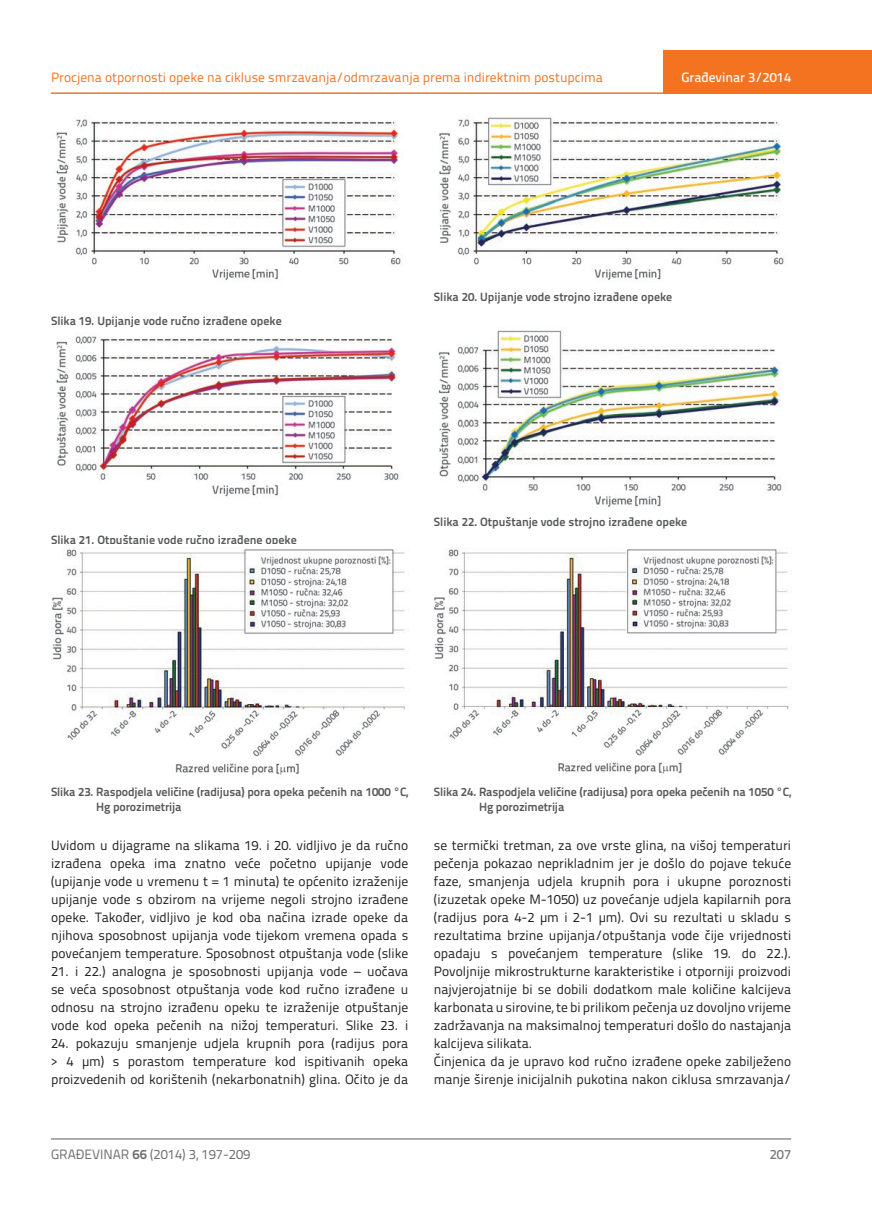
<style>
.page{position:relative;width:872px;height:1212px;background:#fff}
.page>*{position:absolute;margin:0;border:0;box-sizing:border-box;transform-origin:0 0}
.t1{font:13.5px/18px "Titillium Text 22 L";color:#231f20;text-align:justify}
.t2{font:13.5px "Titillium Text 22 L";color:#f47321}
.t3{font:13.5px "Titillium Text 22 L";color:#6c6d70}
.t4{font:500 13.5px "Titillium Text 22 L";color:#fff}
.t5{font:500 13.5px "Titillium Text 22 L";color:#787a7d}
.t6{font:700 12px/15px "Titillium Text 22 L";color:#57585a}
.s1{font-weight:700}
</style>
<div class="page">
<hr style="left:51px;top:92px;width:821px;height:2px;background:#f47321">
<div style="left:663px;top:50px;width:209px;height:44px;background:#f47321"></div>
<hr style="left:51px;top:1139px;width:740px;height:1px;background:#57585a">
<img style="left:56px;top:119px;width:345px;height:161px">
<img style="left:439px;top:117px;width:345px;height:163px">
<img style="left:56px;top:336px;width:343px;height:161px">
<img style="left:438px;top:330px;width:344px;height:177px">
<img style="left:52px;top:549px;width:353px;height:226px">
<img style="left:434px;top:549px;width:355px;height:227px">
<p class="t2" style="left:51px;top:68px;width:553px">Procjena otpornosti opeke na cikluse smrzavanja/odmrzavanja prema indirektnim postupcima</p>
<p class="t4" style="left:681px;top:67px;width:111px">Građevinar 3/2014</p>
<p class="t6" style="left:51px;top:312px;width:232px">Slika 19. Upijanje vode ručno izrađene opeke</p>
<p class="t6" style="left:434px;top:288px;width:240px">Slika 20. Upijanje vode strojno izrađene opeke</p>
<p class="t6" style="left:51px;top:531px;width:247px">Slika 21. Otpuštanje vode ručno izrađene opeke</p>
<p class="t6" style="left:434px;top:513px;width:255px">Slika 22. Otpuštanje vode strojno izrađene opeke</p>
<p class="t6" style="left:96px;top:784px;width:314px;text-indent:-45px">Slika 23. Raspodjela veličine (radijusa) pora opeka pečenih na 1000 °C,<br>Hg porozimetrija</p>
<p class="t1" style="left:51px;top:836px;width:359px">Uvidom u dijagrame na slikama 19. i 20. vidljivo je da ručno izrađena opeka ima znatno veće početno upijanje vode (upijanje vode u vremenu t = 1 minuta) te općenito izraženije upijanje vode s obzirom na vrijeme negoli strojno izrađene opeke. Također, vidljivo je kod oba načina izrade opeke da njihova sposobnost upijanja vode tijekom vremena opada s povećanjem temperature. Sposobnost otpuštanja vode (slike</p>
<p class="t1" style="left:51px;top:962px;width:359px">21. i 22.) analogna je sposobnosti upijanja vode – uočava se veća sposobnost otpuštanja vode kod ručno izrađene u odnosu na strojno izrađenu opeku te izraženije otpuštanje vode kod opeka pečenih na nižoj temperaturi. Slike 23. i</p>
<p class="t1" style="left:51px;top:1034px;width:359px">24. pokazuju smanjenje udjela krupnih pora (radijus pora &gt; 4 µm) s porastom temperature kod ispitivanih opeka proizvedenih od korištenih (nekarbonatnih) glina. Očito je da</p>
<p class="t6" style="left:479px;top:784px;width:314px;text-indent:-45px">Slika 24. Raspodjela veličine (radijusa) pora opeka pečenih na 1050 °C,<br>Hg porozimetrija</p>
<p class="t1" style="left:434px;top:836px;width:359px;text-align:left">se termički tretman, za ove vrste glina, na višoj temperaturi pečenja pokazao neprikladnim jer je došlo do pojave tekuće faze, smanjenja udjela krupnih pora i ukupne poroznosti (izuzetak opeke M-1050) uz povećanje udjela kapilarnih pora (radijus pora 4-2 µm i 2-1 µm). Ovi su rezultati u skladu s rezultatima brzine upijanja/otpuštanja vode čije vrijednosti opadaju s povećanjem temperature (slike 19. do 22.).<br>Povoljnije mikrostrukturne karakteristike i otporniji proizvodi najvjerojatnije bi se dobili dodatkom male količine kalcijeva karbonata u sirovine, te bi prilikom pečenja uz dovoljno vrijeme zadržavanja na maksimalnoj temperaturi došlo do nastajanja kalcijeva silikata.<br>Činjenica da je upravo kod ručno izrađene opeke zabilježeno manje širenje inicijalnih pukotina nakon ciklusa smrzavanja/</p>
<p class="t3" style="left:51px;top:1144px;width:201px">GRAĐEVINAR <span class="s1">66</span> (2014) 3, 197-209</p>
<p class="t5" style="left:769px;top:1144px;width:23px">207</p>
</div>
